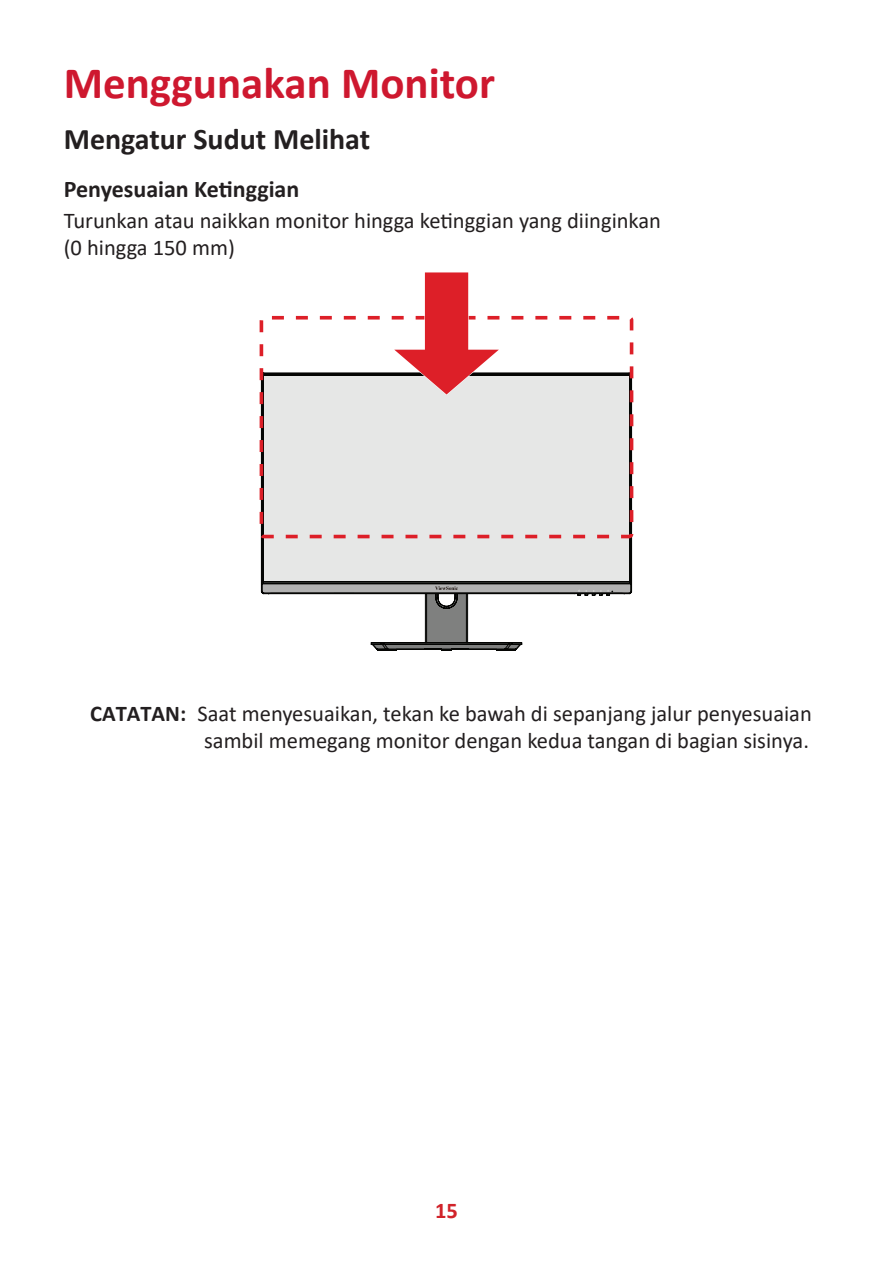
<style>
.page{position:relative;width:893px;height:1263px;background:#fff}
.page>*{position:absolute;margin:0;border:0;box-sizing:border-box;transform-origin:0 0}
.t1{font:700 45px "Calibri";color:#ce182f}
.t2{font:700 30px "Calibri";color:#231f20}
.t3{font:700 24px "Calibri";color:#231f20}
.t4{font:22.5px/27px "Calibri";color:#231f20}
.t5{font:700 22.5px "Calibri";color:#d1232a}
.s1{font-weight:700}
</style>
<div class="page">
<div style="left:262px;top:373px;width:370px;height:222px;background:#e6e7e6"></div>
<svg style="left:578px;top:590px;width:35px;height:5px"></svg>
<svg style="left:371px;top:542px;width:151px;height:108px"></svg>
<div style="left:260px;top:316px;width:373px;height:222px;border:4px dashed #dd1f28;border-radius:3px"></div>
<svg style="left:394px;top:272px;width:105px;height:123px"></svg>
<h1 class="t1" style="left:64px;top:52px;width:433px">Menggunakan Monitor</h1>
<h2 class="t2" style="left:64px;top:117px;width:308px">Mengatur Sudut Melihat</h2>
<p class="t3" style="left:64px;top:172px;width:237px">Penyesuaian Ketinggian</p>
<p class="t4" style="left:64px;top:207px;width:599px">Turunkan atau naikkan monitor hingga ketinggian yang diinginkan (0 hingga 150 mm)</p>
<p class="t4" style="left:90px;top:700px;width:723px;text-align:right"><span class="s1">CATATAN:</span> Saat menyesuaikan, tekan ke bawah di sepanjang jalur penyesuaian sambil memegang monitor dengan kedua tangan di bagian sisinya.</p>
<p class="t5" style="left:435px;top:1194px;width:24px">15</p>
</div>
